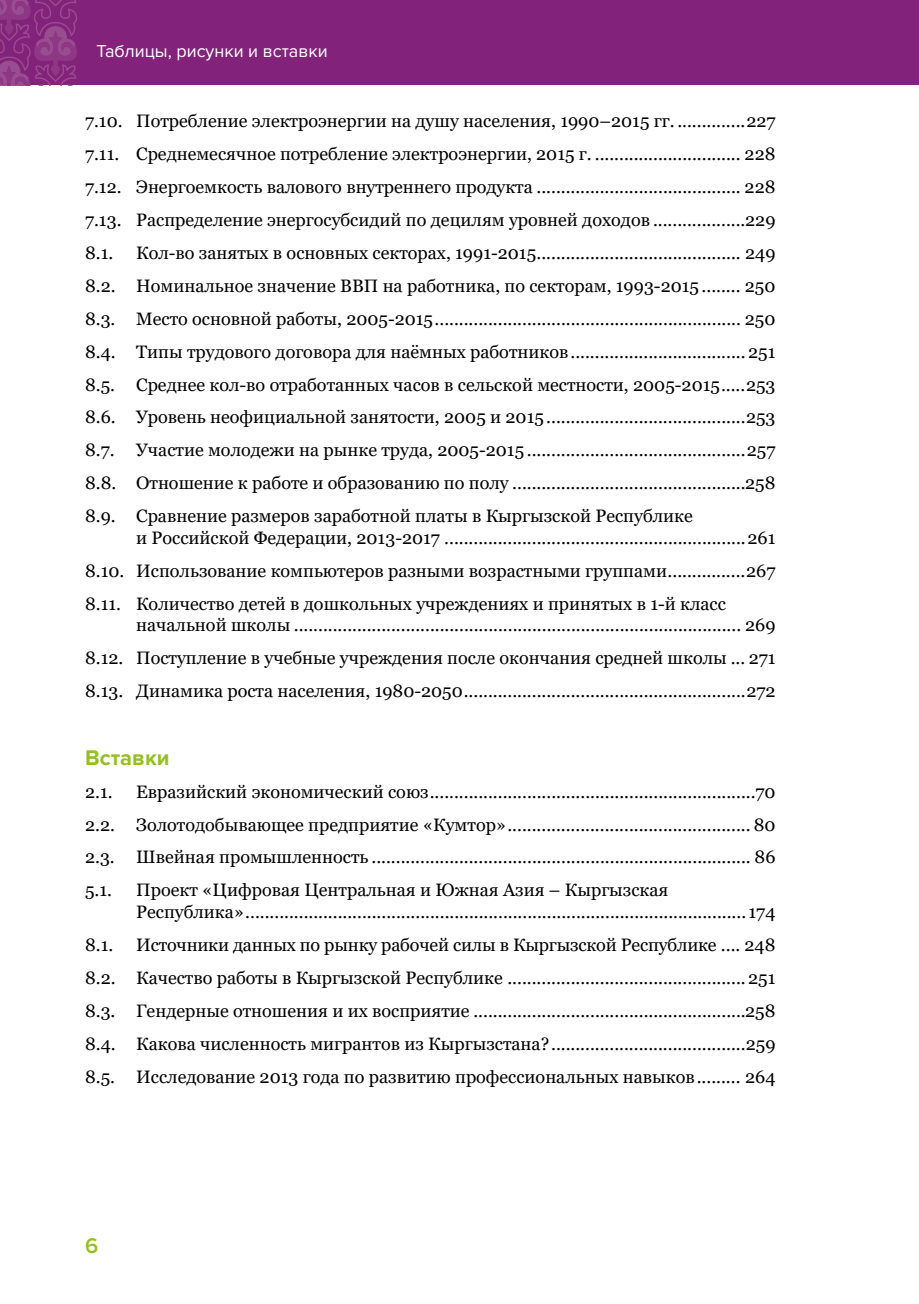
<style>
.page{position:relative;width:919px;height:1304px;background:#fff}
.page>*{position:absolute;margin:0;border:0;box-sizing:border-box;transform-origin:0 0}
.t1{font:700 22px "Proxima Nova";color:#95c11f}
.t2{font:600 22px "Proxima Nova";color:#95c11f}
.t3{font:18px/33px "Georgia";color:#000;text-align:justify}
.t4{font:18px "Proxima Nova";color:#fff}
</style>
<div class="page">
<hr style="left:918px;top:0;width:1px;height:283px;background:#83227a">
<div style="left:0;top:0;width:918px;height:85px;background:#83227a"></div>
<svg style="left:0;top:0;width:77px;height:85px"></svg>
<p class="t4" style="left:96px;top:40px;width:233px">Таблицы, рисунки и вставки</p>
<p class="t3" style="left:85px;top:105px;width:692px">7.10. Потребление электроэнергии на душу населения, 1990–2015 гг. ..............227<br>7.11. Среднемесячное потребление электроэнергии, 2015 г. .............................. 228<br>7.12. Энергоемкость валового внутреннего продукта .......................................... 228<br>7.13. Распределение энергосубсидий по децилям уровней доходов ...................229<br>8.1.</p>
<p class="t3" style="left:85px;top:236px;width:692px;text-indent:51px">Кол-во занятых в основных секторах, 1991-2015.......................................... 249<br>8.2. Номинальное значение ВВП на работника, по секторам, 1993-2015 ........ 250<br>8.3. Место основной работы, 2005-2015............................................................... 250<br>8.4. Типы трудового договора для наёмных работников.................................... 251<br>8.5. Среднее кол-во отработанных часов в сельской местности, 2005-2015.....253<br>8.6. Уровень неофициальной занятости, 2005 и 2015.........................................253<br>8.7. Участие молодежи на рынке труда, 2005-2015 .............................................257<br>8.8. Отношение к работе и образованию по полу ................................................258<br>8.9. Сравнение размеров заработной платы в Кыргызской Республике</p>
<p class="t3" style="left:85px;top:522px;width:692px;text-indent:51px">и Российской Федерации, 2013-2017 ..............................................................261<br>8.10. Использование компьютеров разными возрастными группами................267<br>8.11. Количество детей в дошкольных учреждениях и принятых в 1-й класс</p>
<p class="t3" style="left:85px;top:609px;width:692px;text-indent:51px">начальной школы ............................................................................................ 269<br>8.12. Поступление в учебные учреждения после окончания средней школы ... 271<br>8.13. Динамика роста населения, 1980-2050..........................................................272</p>
<p class="t1" style="left:85px;top:745px;width:86px">Вставки</p>
<p class="t3" style="left:85px;top:775px;width:29px">2.1.</p>
<p class="t3" style="left:85px;top:775px;width:692px;text-indent:51px">Евразийский экономический союз...................................................................70<br>2.2. Золотодобывающее предприятие «Кумтор».................................................. 80<br>2.3. Швейная промышленность .............................................................................. 86<br>5.1.</p>
<p class="t3" style="left:136px;top:880px;width:640px;line-height:21.6px">Проект «Цифровая Центральная и Южная Азия – Кыргызская<br>Республика»....................................................................................................... 174</p>
<p class="t3" style="left:85px;top:929px;width:692px;text-indent:51px">Источники данных по рынку рабочей силы в Кыргызской Республике .... 248<br>8.2. Качество работы в Кыргызской Республике .................................................251<br>8.3. Гендерные отношения и их восприятие ........................................................258<br>8.4. Какова численность мигрантов из Кыргызстана?........................................259<br>8.5. Исследование 2013 года по развитию профессиональных навыков......... 264</p>
<p class="t3" style="left:85px;top:929px;width:30px">8.1.</p>
<p class="t2" style="left:85px;top:1233px;width:15px">6</p>
</div>
